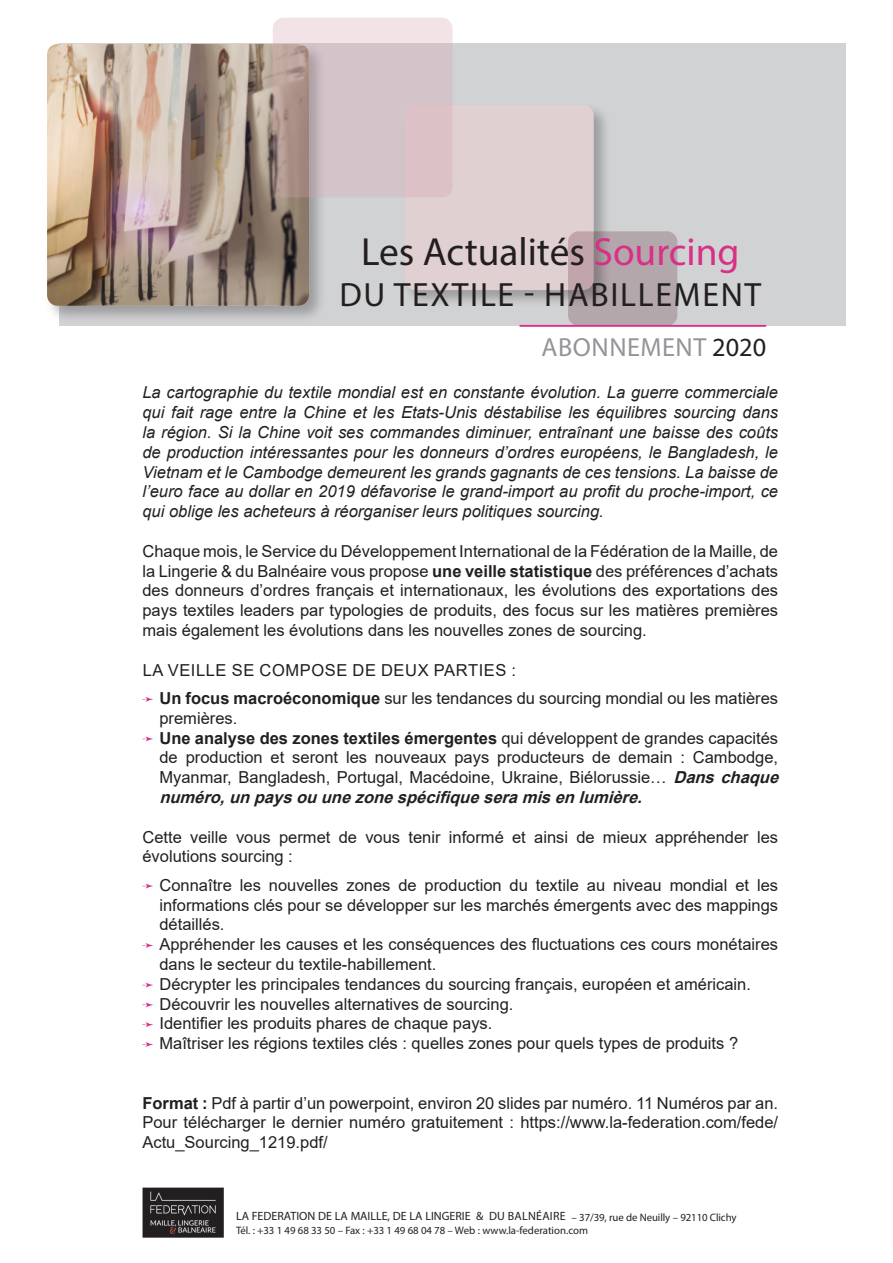
<style>
.page{position:relative;width:893px;height:1263px;background:#fff}
.page>*{position:absolute;margin:0;border:0;box-sizing:border-box;transform-origin:0 0}
.t1{font:39.3px "Myriad Pro";color:#231f20}
.t2{font:33.75px "Myriad Pro";letter-spacing:.05em;color:#231f20}
.Chapitre{font:26.25px "Myriad Pro";letter-spacing:.02em;color:#939598}
.t3{font:16.5px/19.8px "Arial";color:#231f20}
.t4{font:italic 16.5px/19.8px "Arial";color:#231f20;text-align:justify}
.t5{font:16.5px "Arial";letter-spacing:.035em;color:#231f20}
.t6{font:12px "Myriad Pro";color:#231f20}
.t7{font:10.8px "Myriad Pro";letter-spacing:-.01em;color:#231f20}
.s1{color:#d83087}
.s2{color:#231f20}
.s3{font-weight:700}
.s4{font-weight:700;font-style:italic}
</style>
<div class="page">
<svg style="left:142px;top:697px;width:11px;height:5px"></svg>
<svg style="left:142px;top:736px;width:11px;height:5px"></svg>
<svg style="left:142px;top:884px;width:11px;height:4px"></svg>
<svg style="left:142px;top:943px;width:11px;height:5px"></svg>
<svg style="left:142px;top:983px;width:11px;height:4px"></svg>
<svg style="left:142px;top:1002px;width:11px;height:5px"></svg>
<svg style="left:142px;top:1022px;width:11px;height:5px"></svg>
<svg style="left:142px;top:1042px;width:11px;height:5px"></svg>
<div style="left:59px;top:44px;width:787px;height:282px;background:#d1d2d4"></div>
<div style="left:45px;top:41px;width:282px;height:283px;background:#231f20;opacity:.3"></div>
<img style="left:47px;top:44px;width:262px;height:262px">
<div style="left:402px;top:102px;width:209px;height:206px;background:#231f20;opacity:.3"></div>
<div style="left:404px;top:105px;width:190px;height:185px;background:#e0d0d2;border-radius:11px"></div>
<svg style="left:568px;top:231px;width:109px;height:95px;background:#b2a3a8"></svg>
<svg style="left:273px;top:18px;width:180px;height:179px;fill:#d2c4c8"></svg>
<hr style="left:520px;top:325px;width:246px;height:2px;background:#d83087">
<img style="left:142px;top:1187px;width:81px;height:50px">
<p class="t1" style="left:361px;top:228px;width:380px">Les Actualités <span class="s1">Sourcing</span></p>
<p class="t2" style="left:339px;top:274px;width:424px">DU TEXTILE - HABILLEMENT</p>
<p class="Chapitre" style="left:542px;top:331px;width:226px">ABONNEMENT <span class="s2">2020</span></p>
<p class="t4" style="left:142px;top:383px;width:637px">La cartographie du textile mondial est en constante évolution. La guerre commerciale qui fait rage entre la Chine et les Etats-Unis déstabilise les équilibres sourcing dans la région. Si la Chine voit ses commandes diminuer, entraînant une baisse des coûts de production intéressantes pour les donneurs d’ordres européens, le Bangladesh, le Vietnam et le Cambodge demeurent les grands gagnants de ces tensions. La baisse de l’euro face au dollar en 2019 défavorise le grand-import au profit du proche-import, ce qui oblige les acheteurs à réorganiser leurs politiques sourcing.</p>
<p class="t3" style="left:142px;top:541px;width:637px;text-align:justify">Chaque mois, le Service du Développement International de la Fédération de la Maille, de la Lingerie &amp; du Balnéaire vous propose <span class="s3">une veille statistique</span> des préférences d’achats des donneurs d’ordres français et internationaux, les évolutions des exportations des pays textiles leaders par typologies de produits, des focus sur les matières premières mais également les évolutions dans les nouvelles zones de sourcing.</p>
<p class="t5" style="left:143px;top:658px;width:375px">LA VEILLE SE COMPOSE DE DEUX PARTIES :</p>
<p class="t3" style="left:159px;top:688px;width:620px"><span class="s3">Un focus macroéconomique</span> sur les tendances du sourcing mondial ou les matières premières.</p>
<p class="t3" style="left:159px;top:728px;width:626px"><span class="s3">Une analyse des zones textiles émergentes</span> qui développent de grandes capacités de production et seront les nouveaux pays producteurs de demain : Cambodge, Myanmar, Bangladesh, Portugal, Macédoine, Ukraine, Biélorussie… <span class="s4">Danschaque numéro,unpaysouunezonespécifiqueseramisenlumière.</span></p>
<p class="t3" style="left:142px;top:827px;width:637px">Cette veille vous permet de vous tenir informé et ainsi de mieux appréhender les évolutions sourcing :</p>
<p class="t3" style="left:159px;top:875px;width:620px;text-align:justify">Connaître les nouvelles zones de production du textile au niveau mondial et les informations clés pour se développer sur les marchés émergents avec des mappings détaillés.</p>
<p class="t3" style="left:159px;top:934px;width:620px">Appréhender les causes et les conséquences des fluctuations ces cours monétaires dans le secteur du textile-habillement.</p>
<p class="t3" style="left:159px;top:974px;width:593px">Décrypter les principales tendances du sourcing français, européen et américain.</p>
<p class="t3" style="left:159px;top:994px;width:355px">Découvrir les nouvelles alternatives de sourcing.</p>
<p class="t3" style="left:159px;top:1013px;width:334px">Identifier les produits phares de chaque pays.</p>
<p class="t3" style="left:159px;top:1033px;width:580px">Maîtriser les régions textiles clés : quelles zones pour quels types de produits ?</p>
<p class="t3" style="left:142px;top:1093px;width:637px"><span class="s3">Format :</span> Pdf à partir d’un powerpoint, environ 20 slides par numéro. 11 Numéros par an.</p>
<p class="t3" style="left:142px;top:1112px;width:637px">Pour télécharger le dernier numéro gratuitement : https://www.la-federation.com/fede/<br>Actu_Sourcing_1219.pdf/</p>
<p class="t6" style="left:236px;top:1208px;width:502px">LA FEDERATION DE LA MAILLE, DE LA LINGERIE &amp; DU BALNÉAIRE <sub>–</sub> <sub>37/39,</sub> <sub>rue</sub> <sub>de</sub> <sub>Neuilly</sub> <sub>–</sub> <sub>92110</sub> <sub>Clichy</sub></p>
<p class="t7" style="left:236px;top:1224px;width:354px">Tél. : +33 1 49 68 33 50 – Fax : +33 1 49 68 04 78 – Web : www.la-federation.com</p>
</div>
